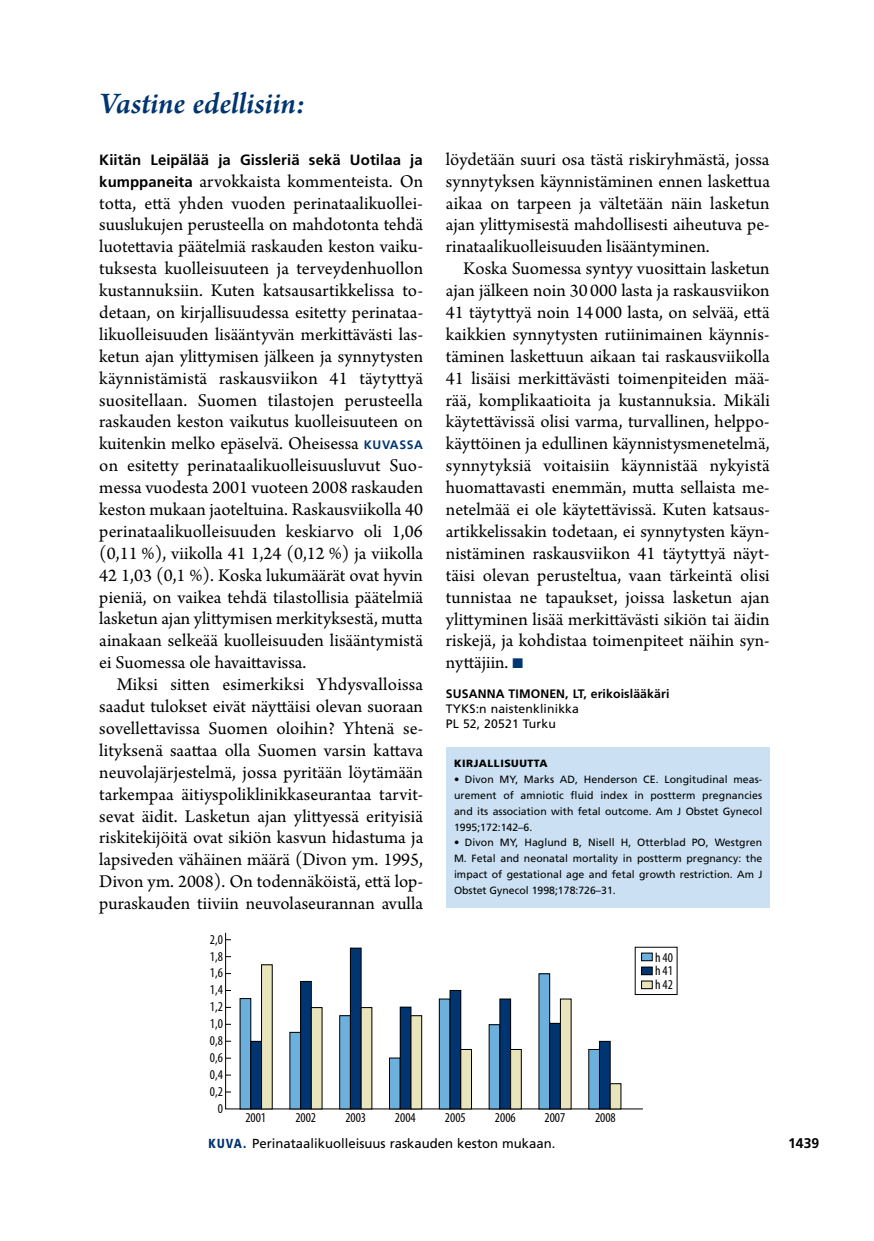
<style>
.page{position:relative;width:874px;height:1241px;background:#fff}
.page>*{position:absolute;margin:0;border:0;box-sizing:border-box;transform-origin:0 0}
.t1{font:italic 600 31.5px "Arno Pro";letter-spacing:-.005em;color:#003571}
.t2{font:18.9px/21.9px "Arno Pro";color:#000;text-align:justify}
.t3{font:700 14.88px "Frutiger LT Std";letter-spacing:.005em;color:#000}
.t4{font:700 14px "Frutiger LT Std";color:#000}
.t5{font:condensed 13.47px/16.8px "Myriad Pro";color:#000;text-align:center}
.t6{font:13.12px "Frutiger LT Std";color:#000}
.t7{font:12.25px/14.9px "Frutiger LT Std";letter-spacing:.01em;color:#000}
.t8{font:700 12.25px "Frutiger LT Std";letter-spacing:.01em;color:#000}
.t9{font:10.5px/15.8px "Frutiger LT Std";letter-spacing:.005em;color:#000;text-align:justify}
.t10{font:900 10.5px "Frutiger LT Std";letter-spacing:.05em;color:#000}
.s1{font-family:"Frutiger LT Std";font-weight:700;font-size:14.88px}
.s2{font-family:"Frutiger LT Std";font-weight:700;font-size:12.25px;color:#003571}
.s3{color:#003571}
.s4{font-weight:900;color:#003571}
</style>
<div class="page">
<div style="left:446px;top:747px;width:323px;height:160px;background:#cbe1f3"></div>
<svg style="left:225px;top:932px;width:418px;height:177px"></svg>
<svg style="left:225px;top:955px;width:6px;height:2px"></svg>
<div style="left:240px;top:998px;width:11px;height:110px;background:#6cb1dd"></div>
<div style="left:641px;top:952px;width:11px;height:8px;background:#6cb1dd"></div>
<div style="left:640px;top:952px;width:12px;height:9px;border:1px solid #000"></div>
<div style="left:641px;top:966px;width:11px;height:8px;background:#003571"></div>
<div style="left:640px;top:966px;width:12px;height:9px;border:1px solid #000"></div>
<div style="left:641px;top:980px;width:11px;height:8px;background:#e8e4bc"></div>
<div style="left:640px;top:980px;width:12px;height:9px;border:1px solid #000"></div>
<div style="left:251px;top:1041px;width:10px;height:67px;background:#003571"></div>
<div style="left:250px;top:1040px;width:12px;height:69px;border:1px solid #000"></div>
<div style="left:261px;top:964px;width:11px;height:144px;background:#e8e4bc"></div>
<div style="left:261px;top:964px;width:11px;height:145px;border:1px solid #000"></div>
<div style="left:290px;top:1032px;width:10px;height:76px;background:#6cb1dd"></div>
<div style="left:300px;top:981px;width:11px;height:127px;background:#003571"></div>
<div style="left:300px;top:980px;width:12px;height:129px;border:1px solid #000"></div>
<div style="left:311px;top:1007px;width:11px;height:101px;background:#e8e4bc"></div>
<div style="left:311px;top:1006px;width:11px;height:103px;border:1px solid #000"></div>
<div style="left:339px;top:1015px;width:11px;height:93px;background:#6cb1dd"></div>
<div style="left:339px;top:1015px;width:12px;height:94px;border:1px solid #000"></div>
<div style="left:350px;top:947px;width:11px;height:161px;background:#003571"></div>
<div style="left:350px;top:947px;width:11px;height:162px;border:1px solid #000"></div>
<div style="left:361px;top:1007px;width:10px;height:101px;background:#e8e4bc"></div>
<div style="left:360px;top:1006px;width:12px;height:103px;border:1px solid #000"></div>
<div style="left:389px;top:1057px;width:11px;height:51px;background:#6cb1dd"></div>
<div style="left:389px;top:1057px;width:11px;height:52px;border:1px solid #000"></div>
<div style="left:400px;top:1006px;width:11px;height:102px;background:#003571"></div>
<div style="left:399px;top:1006px;width:12px;height:103px;border:1px solid #000"></div>
<div style="left:411px;top:1015px;width:10px;height:93px;background:#e8e4bc"></div>
<div style="left:410px;top:1015px;width:12px;height:94px;border:1px solid #000"></div>
<div style="left:439px;top:998px;width:11px;height:110px;background:#6cb1dd"></div>
<div style="left:438px;top:998px;width:12px;height:111px;border:1px solid #000"></div>
<div style="left:450px;top:990px;width:10px;height:118px;background:#003571"></div>
<div style="left:449px;top:989px;width:12px;height:120px;border:1px solid #000"></div>
<div style="left:460px;top:1049px;width:11px;height:59px;background:#e8e4bc"></div>
<div style="left:460px;top:1048px;width:12px;height:61px;border:1px solid #000"></div>
<div style="left:489px;top:1024px;width:10px;height:84px;background:#6cb1dd"></div>
<div style="left:499px;top:998px;width:11px;height:110px;background:#003571"></div>
<div style="left:499px;top:998px;width:12px;height:111px;border:1px solid #000"></div>
<div style="left:510px;top:1049px;width:11px;height:59px;background:#e8e4bc"></div>
<div style="left:510px;top:1048px;width:11px;height:61px;border:1px solid #000"></div>
<div style="left:538px;top:973px;width:11px;height:135px;background:#6cb1dd"></div>
<div style="left:549px;top:1023px;width:11px;height:85px;background:#003571"></div>
<div style="left:549px;top:1022px;width:11px;height:87px;border:1px solid #000"></div>
<div style="left:560px;top:998px;width:11px;height:110px;background:#e8e4bc"></div>
<div style="left:559px;top:998px;width:12px;height:111px;border:1px solid #000"></div>
<div style="left:588px;top:1049px;width:11px;height:59px;background:#6cb1dd"></div>
<div style="left:599px;top:1041px;width:11px;height:67px;background:#003571"></div>
<div style="left:598px;top:1040px;width:12px;height:69px;border:1px solid #000"></div>
<div style="left:610px;top:1083px;width:10px;height:25px;background:#e8e4bc"></div>
<div style="left:609px;top:1082px;width:12px;height:27px;border:1px solid #000"></div>
<h1 class="t1" style="left:100px;top:85px;width:207px">Vastine edellisiin:</h1>
<p class="t3" style="left:99px;top:151px;width:325px">Kiitän Leipälää ja Gissleriä sekä Uotilaa ja</p>
<p class="t2" style="left:99px;top:171px;width:325px"><span class="s1">kumppaneita</span> arvokkaista kommenteista. On totta, että yhden vuoden perinataalikuollei&shy;suuslukujen perusteella on mahdotonta tehdä luotettavia päätelmiä raskauden keston vaiku&shy;tuksesta kuolleisuuteen ja terveydenhuollon kustannuksiin. Kuten katsausartikkelissa to&shy;detaan, on kirjallisuudessa esitetty perinataa&shy;likuolleisuuden lisääntyvän merkittävästi las&shy;ketun ajan ylittymisen jälkeen ja synnytysten käynnistämistä raskausviikon 41 täytyttyä suositellaan. Suomen tilastojen perusteella raskauden keston vaikutus kuolleisuuteen on kuitenkin melko epäselvä. Oheisessa <span class="s2">ku vassa </span>on esitetty perinataalikuolleisuusluvut Suo&shy;messa vuodesta 2001 vuoteen 2008 raskauden keston mukaan jaoteltuina. Raskausviikolla 40 perinataalikuolleisuuden keskiarvo oli 1,06 (0,11 %), viikolla 41 1,24 (0,12 %) ja viikolla 42 1,03 (0,1 %). Koska lukumäärät ovat hyvin pieniä, on vaikea tehdä tilastollisia päätelmiä lasketun ajan ylittymisen merkityksestä, mutta ainakaan selkeää kuolleisuuden lisääntymistä ei Suomessa ole havaittavissa.</p>
<p class="t2" style="left:99px;top:674px;width:325px;text-indent:17px">Miksi sitten esimerkiksi Yhdysvalloissa saadut tulokset eivät näyttäisi olevan suoraan sovellettavissa Suomen oloihin? Yhtenä se&shy;lityksenä saattaa olla Suomen varsin kattava neuvolajärjestelmä, jossa pyritään löytämään tarkempaa äitiyspoliklinikkaseurantaa tarvit&shy;sevat äidit. Lasketun ajan ylittyessä erityisiä riskitekijöitä ovat sikiön kasvun hidastuma ja lapsiveden vähäinen määrä (Divon ym. 1995, Divon ym. 2008). On todennäköistä, että lop&shy;puraskauden tiiviin neuvolaseurannan avulla</p>
<p class="t2" style="left:445px;top:149px;width:325px">löydetään suuri osa tästä riskiryhmästä, jossa synnytyksen käynnistäminen ennen laskettua aikaa on tarpeen ja vältetään näin lasketun ajan ylittymisestä mahdollisesti aiheutuva pe&shy;rinataalikuolleisuuden lisääntyminen.</p>
<p class="t2" style="left:445px;top:258px;width:325px;text-indent:17px">Koska Suomessa syntyy vuosittain lasketun ajan jälkeen noin 30 000 lasta ja raskausviikon 41 täytyttyä noin 14 000 lasta, on selvää, että kaikkien synnytysten rutiinimainen käynnis&shy;täminen laskettuun aikaan tai raskausviikolla 41 lisäisi merkittävästi toimenpiteiden mää&shy;rää, komplikaatioita ja kustannuksia. Mikäli käytettävissä olisi varma, turvallinen, helppo&shy;käyttöinen ja edullinen käynnistysmenetelmä, synnytyksiä voitaisiin käynnistää nykyistä huomattavasti enemmän, mutta sellaista me&shy;netelmää ei ole käytettävissä. Kuten katsaus&shy;artikkelissakin todetaan, ei synnytysten käyn&shy;nistäminen raskausviikon 41 täytyttyä näyt&shy;täisi olevan perusteltua, vaan tärkeintä olisi tunnistaa ne tapaukset, joissa lasketun ajan ylittyminen lisää merkittävästi sikiön tai äidin riskejä, ja kohdistaa toimenpiteet näihin syn&shy;nyttäjiin. <span class="s3">■</span></p>
<p class="t8" style="left:445px;top:686px;width:225px">SUSANNA TIMONEN, LT, erikoislääkäri</p>
<p class="t7" style="left:445px;top:701px;width:134px">TYKS:n naistenklinikka<br>PL 52, 20521 Turku</p>
<p class="t10" style="left:454px;top:757px;width:95px">KIRJALLISUUTTA</p>
<p class="t9" style="left:454px;top:771px;width:310px">• Divon MY, Marks AD, Henderson CE. Longitudinal meas&shy;urement of amniotic fluid index in postterm pregnancies and its association with fetal outcome. Am J Obstet Gynecol 1995;172:142–6.</p>
<p class="t9" style="left:454px;top:834px;width:310px">• Divon MY, Haglund B, Nisell H, Otterblad PO, Westgren M. Fetal and neonatal mortality in postterm pregnancy: the impact of gestational age and fetal growth restriction. Am J Obstet Gynecol 1998;178:726–31.</p>
<p class="t5" style="left:210px;top:930px;width:15px">2,0<br>1,8<br>1,6<br>1,4<br>1,2<br>1,0<br>0,8<br>0,6<br>0,4<br>0,2<br>0</p>
<p class="t5" style="left:245px;top:1109px;width:22px">2001</p>
<p class="t5" style="left:295px;top:1109px;width:22px">2002</p>
<p class="t5" style="left:345px;top:1109px;width:22px">2003</p>
<p class="t5" style="left:395px;top:1109px;width:22px">2004</p>
<p class="t5" style="left:444px;top:1109px;width:22px">2005</p>
<p class="t5" style="left:494px;top:1109px;width:22px">2006</p>
<p class="t5" style="left:544px;top:1109px;width:22px">2007</p>
<p class="t5" style="left:594px;top:1109px;width:22px">2008</p>
<p class="t6" style="left:208px;top:1135px;width:348px"><span class="s4">KUVA.</span> Perinataalikuolleisuus raskauden keston mukaan.</p>
<p class="t5" style="left:654px;top:950px;width:19px;line-height:13.5px;text-align:justify">h 40 h 41 h 42</p>
<p class="t4" style="left:787px;top:1134px;width:33px">1439</p>
</div>
